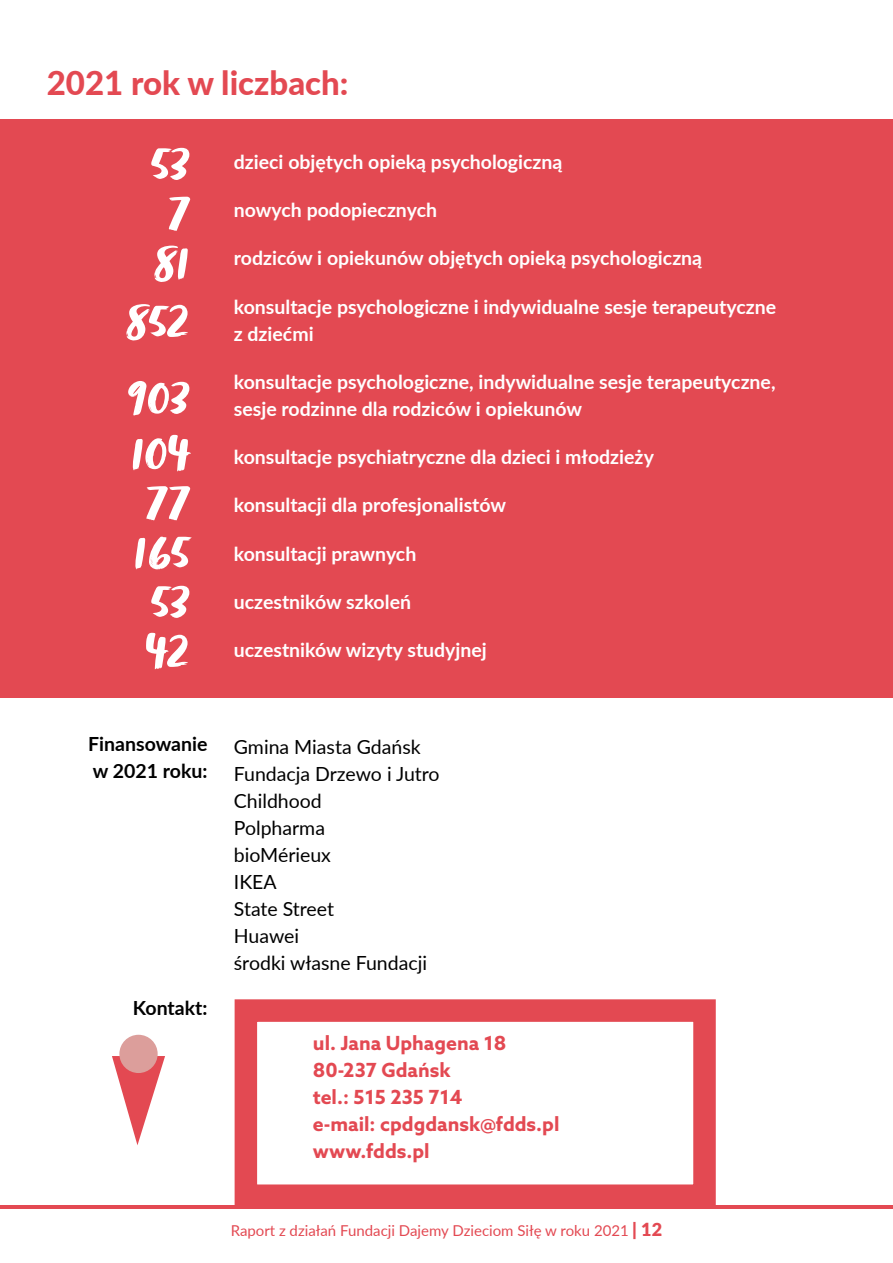
<style>
.page{position:relative;width:893px;height:1263px;background:#fff}
.page>*{position:absolute;margin:0;border:0;box-sizing:border-box;transform-origin:0 0}
.t1{font:57px/49.5px "Zooja Pro";color:#fff;text-align:justify}
.t2{font:800 33px "Lato";color:#e34952}
.t3{font:700 19.5px/27px "Lato";color:#fff}
.t4{font:19.5px/27px "Lato";color:#000}
.t5{font:700 19.5px/27px "Azo Sans";color:#e34952}
.t6{font:700 19.5px/27px "Lato";color:#000}
.t7{font:900 18px "Lato";color:#e34952}
.t8{font:15px "Lato";color:#e34952}
.s1{font-family:"Azo Sans";font-weight:400;font-size:19.5px;color:#fff}
</style>
<div class="page">
<hr style="left:0;top:1205px;width:893px;height:4px;background:#e34952">
<div style="left:0;top:119px;width:893px;height:578px;background:#e34952"></div>
<svg style="left:112px;top:1056px;width:53px;height:89px"></svg>
<div style="left:119px;top:1035px;width:39px;height:38px;background:#dc9e9b;border-radius:50%"></div>
<div style="left:235px;top:999px;width:481px;height:208px;border:22px solid #e34952"></div>
<h2 class="t2" style="left:47px;top:58px;width:303px">2021 rok w liczbach:</h2>
<h1 class="t1" style="left:150px;top:144px;width:40px">53<br>7<br>81</h1>
<h1 class="t1" style="left:126px;top:287px;width:65px;line-height:76.5px">852<br>903</h1>
<h1 class="t1" style="left:131px;top:433px;width:60px">104<br>77<br>165<br>53<br>42</h1>
<p class="t3" style="left:234px;top:147px;width:330px">dzieci objętych opieką psychologiczną</p>
<p class="t3" style="left:234px;top:196px;width:205px">nowych podopiecznych</p>
<p class="t3" style="left:234px;top:244px;width:470px">rodziców i opiekunów objętych opieką psychologiczną</p>
<p class="t3" style="left:234px;top:292px;width:544px">konsultacje psychologiczne i indywidualne sesje terapeutyczne z dziećmi</p>
<p class="t3" style="left:234px;top:367px;width:543px">konsultacje psychologiczne, indywidualne sesje terapeutyczne, sesje rodzinne dla rodziców i opiekunów</p>
<p class="t3" style="left:234px;top:443px;width:422px">konsultacje psychiatryczne dla dzieci i młodzieży</p>
<p class="t3" style="left:234px;top:491px;width:274px">konsultacji dla profesjonalistów</p>
<p class="t3" style="left:234px;top:539px;width:184px">konsultacji prawnych</p>
<p class="t3" style="left:234px;top:587px;width:179px">uczestników szkoleń</p>
<p class="t3" style="left:234px;top:636px;width:255px">uczestników wizyty studyjnej</p>
<p class="t6" style="left:88px;top:730px;width:121px">Finansowanie w 2021 roku:</p>
<p class="t6" style="left:133px;top:994px;width:76px">Kontakt:</p>
<p class="t4" style="left:234px;top:732px;width:207px">Gmina Miasta Gdańsk<br>Fundacja Drzewo i Jutro<br>Childhood<br>Polpharma<br>bioMérieux<br>IKEA<br>State Street<br>Huawei<br>środki własne Fundacji</p>
<p class="t5" style="left:313px;top:1029px;width:248px">ul. Jana Uphagena 18<br>80-237 Gdańsk<br>tel.: 515 235 714<br>e-mail: cpdgdansk@fdds.pl www.fdds.pl</p>
<p class="t7" style="left:603px;top:1216px;width:60px"><span class="s1">11</span> | 12</p>
<p class="t8" style="left:231px;top:1219px;width:400px">Raport z działań Fundacji Dajemy Dzieciom Siłę w roku 2021</p>
</div>
